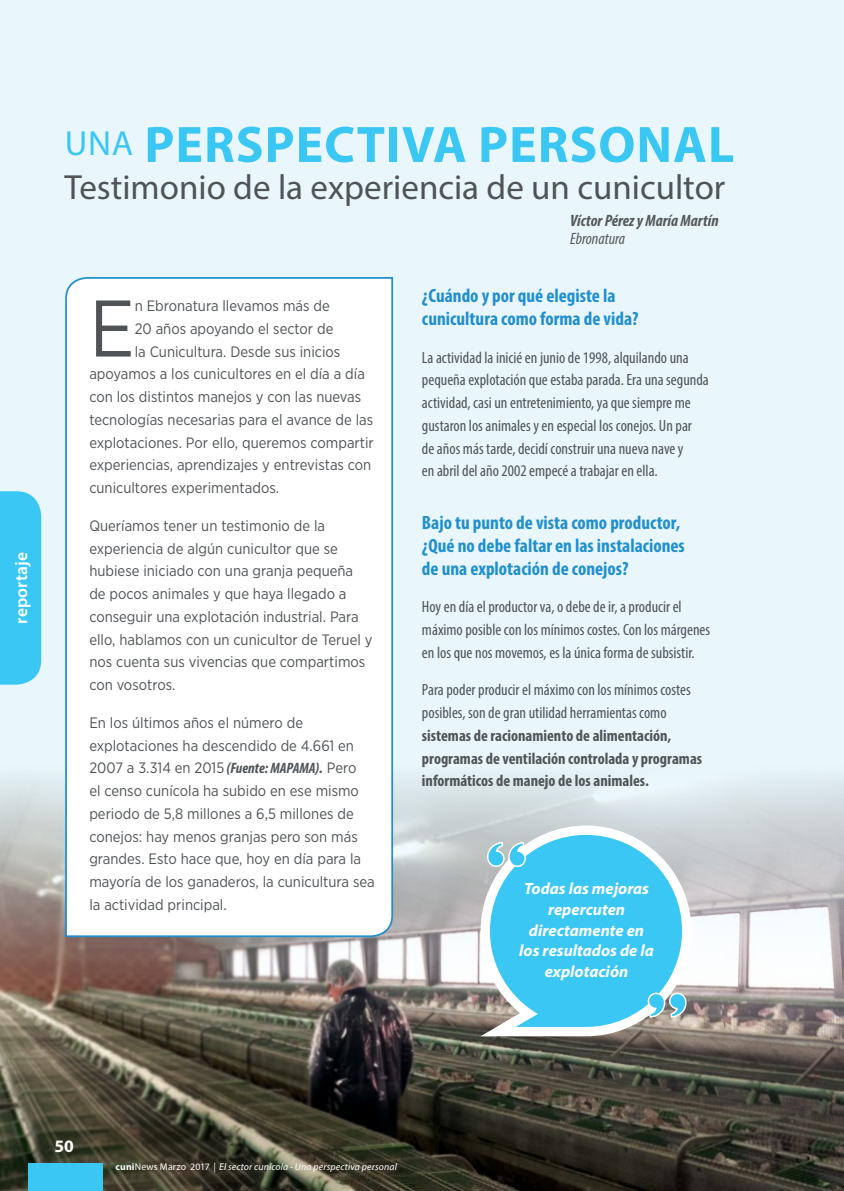
<style>
.page{position:relative;width:844px;height:1191px;background:#fff}
.page>*{position:absolute;margin:0;border:0;box-sizing:border-box;transform-origin:0 0}
.t1{font:79.98px "Gotham Narrow";color:#505457}
.t2{font:700 51.62px "Myriad Pro";letter-spacing:.02em;color:#3bc7f4}
.t3{font:35px "Myriad Pro";color:#505457}
.t4{font:700 condensed 19.25px/22.8px "Myriad Pro";color:#218fce}
.t5{font:600 17.5px "Myriad Pro";letter-spacing:.005em;color:#fff}
.t6{font:700 17.5px "Myriad Pro";color:#fff}
.t7{font:italic 700 condensed 16.45px "Myriad Pro";color:#57585a}
.t8{font:italic condensed 16.45px "Myriad Pro";color:#57585a}
.t9{font:condensed 16.28px/22.8px "Myriad Pro";color:#505457}
.t10{font:700 condensed 16.28px/22.8px "Myriad Pro";color:#505457}
.t11{font:italic 700 16.28px/20.8px "Myriad Pro";color:#fff;text-align:center}
.t12{font:15.05px/22.8px "Gotham Narrow";color:#505457}
.t13{font:italic 9.8px "Myriad Pro";letter-spacing:.015em;color:#fff}
.s1{font-weight:400;font-size:35px}
.s2{font-family:"Myriad Pro";font-weight:700;font-style:italic;font-stretch:condensed}
.s3{font-weight:700;font-style:normal}
.s4{font-style:normal}
</style>
<div class="page">
<div style="left:0;top:0;width:843px;height:1191px;background:#e9f7fd"></div>
<img style="left:0;top:777px;width:843px;height:414px">
<div style="left:28px;top:1163px;width:74px;height:28px;background:#3bc7f4"></div>
<div style="left:0;top:491px;width:41px;height:193px;background:#3bc7f4"></div>
<div style="left:64px;top:277px;width:330px;height:661px;background:#fff"></div>
<svg style="left:480px;top:825px;width:211px;height:211px;background:#69cded"></svg>
<svg style="left:646px;top:993px;width:41px;height:44px;background:#98b3b8"></svg>
<svg style="left:486px;top:822px;width:40px;height:44px;background:#aad0db"></svg>
<p class="t5" style="left:10px;top:623px;width:73px;rotate:-90deg">reportaje</p>
<h2 class="t2" style="left:65px;top:111px;width:670px"><span class="s1">UNA</span> PERSPECTIVA PERSONAL</h2>
<h3 class="t3" style="left:64px;top:165px;width:662px">Testimonio de la experiencia de un cunicultor</h3>
<h1 class="t1" style="left:89px;top:279px;width:47px">E</h1>
<p class="t12" style="left:135px;top:294px;width:196px">n Ebronatura llevamos más de</p>
<p class="t12" style="left:135px;top:317px;width:200px">20 años apoyando el sector de</p>
<p class="t12" style="left:135px;top:339px;width:207px">la Cunicultura. Desde sus inicios</p>
<p class="t12" style="left:89px;top:362px;width:277px">apoyamos a los cunicultores en el día a día</p>
<p class="t12" style="left:89px;top:385px;width:273px">con los distintos manejos y con las nuevas</p>
<p class="t12" style="left:89px;top:408px;width:285px">tecnologías necesarias para el avance de las</p>
<p class="t12" style="left:89px;top:430px;width:286px">explotaciones. Por ello, queremos compartir</p>
<p class="t12" style="left:89px;top:453px;width:283px">experiencias, aprendizajes y entrevistas con</p>
<p class="t12" style="left:89px;top:476px;width:191px">cunicultores experimentados.</p>
<p class="t12" style="left:89px;top:514px;width:284px">Queríamos tener un testimonio de la experiencia de algún cunicultor que se hubiese iniciado con una granja pequeña de pocos animales y que haya llegado a conseguir una explotación industrial. Para ello, hablamos con un cunicultor de Teruel y nos cuenta sus vivencias que compartimos con vosotros.</p>
<p class="t12" style="left:89px;top:711px;width:287px">En los últimos años el número de explotaciones ha descendido de 4.661 en 2007 a 3.314 en 2015 <span class="s2">(Fuente: MAPAMA).</span> Pero<br>el censo cunícola ha subido en ese mismo periodo de 5,8 millones a 6,5 millones de conejos: hay menos granjas pero son más grandes. Esto hace que, hoy en día para la mayoría de los ganaderos, la cunicultura sea la actividad principal.</p>
<p class="t7" style="left:570px;top:210px;width:150px">Víctor Pérez y María Martín</p>
<p class="t8" style="left:570px;top:228px;width:56px">Ebronatura</p>
<p class="t4" style="left:422px;top:284px;width:218px">¿Cuándo y por qué elegiste la cunicultura como forma de vida?</p>
<p class="t9" style="left:422px;top:346px;width:288px">La actividad la inicié en junio de 1998, alquilando una pequeña explotación que estaba parada. Era una segunda actividad, casi un entretenimiento, ya que siempre me gustaron los animales y en especial los conejos. Un par<br>de años más tarde, decidí construir una nueva nave y<br>en abril del año 2002 empecé a trabajar en ella.</p>
<p class="t4" style="left:422px;top:511px;width:264px">Bajo tu punto de vista como productor, ¿Qué no debe faltar en las instalaciones de una explotación de conejos?</p>
<p class="t9" style="left:422px;top:595px;width:290px">Hoy en día el productor va, o debe de ir, a producir el máximo posible con los mínimos costes. Con los márgenes en los que nos movemos, es la única forma de subsistir.</p>
<p class="t9" style="left:422px;top:678px;width:270px">Para poder producir el máximo con los mínimos costes posibles, son de gran utilidad herramientas como</p>
<p class="t10" style="left:422px;top:723px;width:281px">sistemas de racionamiento de alimentación, programas de ventilación controlada y programas informáticos de manejo de los animales.</p>
<p class="t11" style="left:519px;top:877px;width:136px">Todas las mejoras repercuten directamente en los resultados de la explotación</p>
<p class="t6" style="left:55px;top:1134px;width:21px">50</p>
<p class="t13" style="left:115px;top:1160px;width:283px"><span class="s3">cuni</span><span class="s4">News Marzo 2017</span> | El sector cunícola - Una perspectiva personal</p>
</div>
